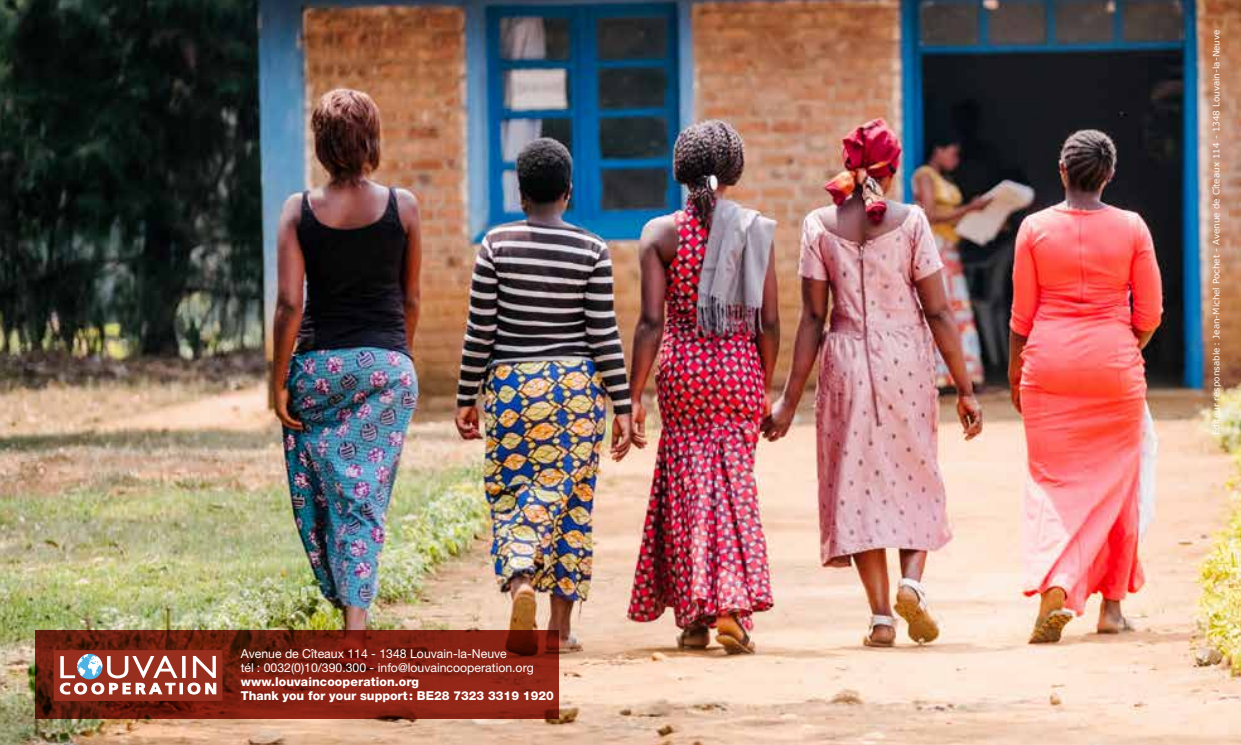
<style>
.page{position:relative;width:1241px;height:745px;background:#fff}
.page>*{position:absolute;margin:0;border:0;box-sizing:border-box;transform-origin:0 0}
.t1{font:12.25px/14px "Helvetica Neue LT Pro";color:#fff}
.t2{font:800 12.25px/14px "Helvetica Neue LT Pro";color:#fff}
.t3{font:8.75px "Verdana";color:#fff}
</style>
<div class="page">
<img style="left:0;top:0;width:1240px;height:744px">
<svg style="left:36px;top:630px;width:523px;height:88px;background:#781e10"></svg>
<div style="left:54px;top:649px;width:168px;height:51px;background:#972e1e;border-radius:2px"></div>
<svg style="left:60px;top:653px;width:156px;height:41px"></svg>
<p class="t1" style="left:241px;top:646px;width:294px">Avenue de Cîteaux 114 - 1348 Louvain-la-Neuve<br>tél : 0032(0)10/390.300 - info@louvaincooperation.org</p>
<p class="t2" style="left:241px;top:674px;width:314px">www.louvaincooperation.org<br>Thank you for your support: BE28 7323 3319 1920</p>
<p class="t3" style="left:1210px;top:435px;width:406px;rotate:-90deg">Editeur responsable : Jean-Michel Pochet - Avenue de Cîteaux 114 - 1348 Louvain-la-Neuve</p>
</div>
